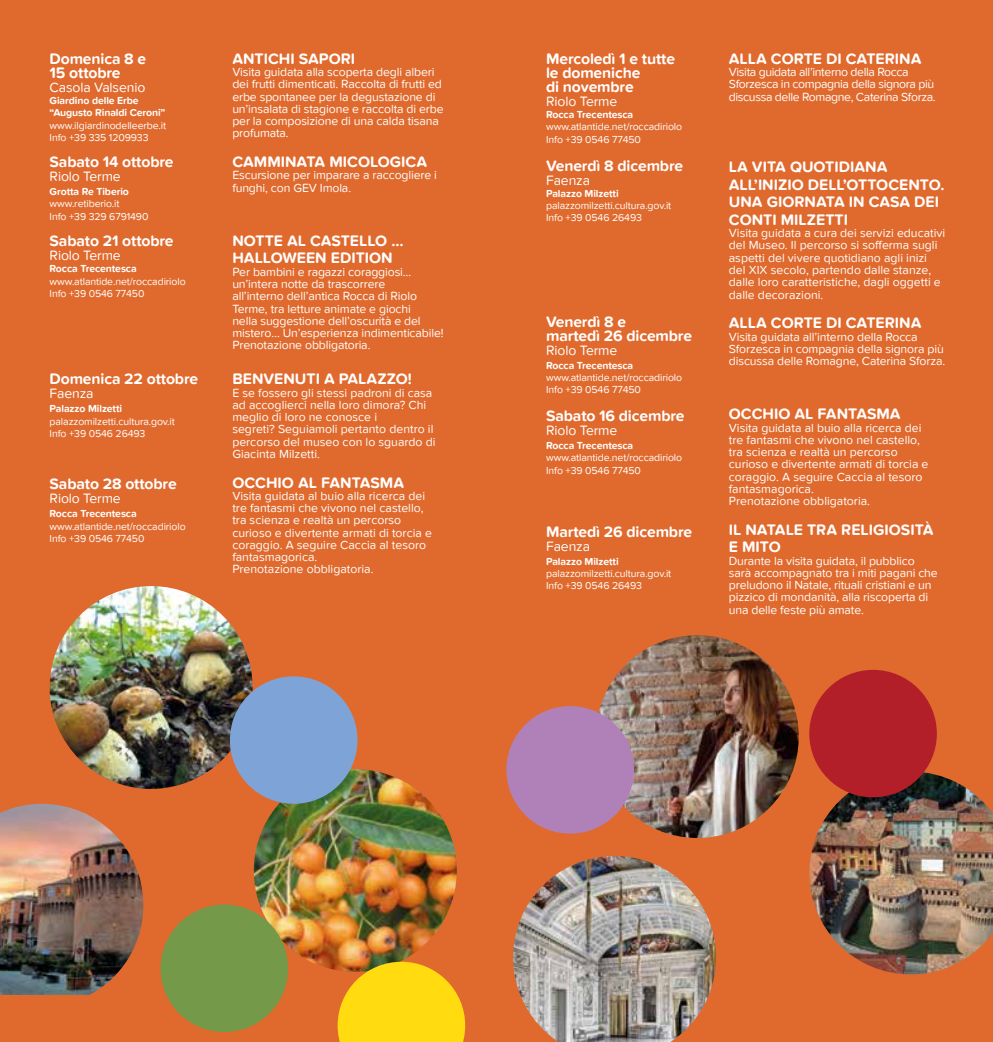
<style>
.page{position:relative;width:993px;height:1042px;background:#fff}
.page>*{position:absolute;margin:0;border:0;box-sizing:border-box;transform-origin:0 0}
.t1{font:700 15.75px/17.5px "Proxima Nova Soft W03";letter-spacing:-.01em;color:#fff}
.t2{font:14px "Proxima Nova Soft W03";letter-spacing:-.01em;color:#fff}
.t3{font:12.25px/12.2px "Proxima Nova Soft W03";letter-spacing:-.01em;color:#fff}
.t4{font:12.25px/12.2px "Proxima Nova Soft W03";letter-spacing:-.03em;color:#fff}
.t5{font:10.5px/12.2px "Proxima Nova Soft W03";letter-spacing:-.01em;color:#fff}
.t6{font:700 10.5px/12.2px "Proxima Nova Soft W03";letter-spacing:-.01em;color:#fff}
</style>
<div class="page">
<div style="left:0;top:0;width:992px;height:1042px;background:#e06a2e"></div>
<img style="left:595px;top:635px;width:203px;height:203px;border-radius:101px">
<img style="left:809px;top:771px;width:183px;height:203px">
<img style="left:513px;top:856px;width:202px;height:186px">
<img style="left:254px;top:769px;width:202px;height:203px;border-radius:101px">
<img style="left:50px;top:586px;width:202px;height:203px;border-radius:101px">
<img style="left:0;top:804px;width:143px;height:191px">
<div style="left:809px;top:670px;width:127px;height:127px;background:#b31f29;border-radius:50%"></div>
<svg style="left:337px;top:962px;width:128px;height:80px;background:#f6c614"></svg>
<div style="left:506px;top:706px;width:127px;height:127px;background:#b081b8;border-radius:50%"></div>
<div style="left:160px;top:904px;width:128px;height:128px;background:#739949;border-radius:50%"></div>
<div style="left:230px;top:676px;width:127px;height:128px;background:#7ea3d6;border-radius:50%"></div>
<p class="t1" style="left:50px;top:51px;width:98px;line-height:14px">Domenica 8 e<br>15 ottobre</p>
<p class="t2" style="left:50px;top:80px;width:97px">Casola Valsenio</p>
<p class="t6" style="left:50px;top:94px;width:117px">Giardino delle Erbe “Augusto Rinaldi Ceroni”</p>
<p class="t5" style="left:50px;top:119px;width:118px">www.ilgiardinodelleerbe.it<br>Info +39 335 1209933</p>
<p class="t1" style="left:50px;top:153px;width:125px">Sabato 14 ottobre</p>
<p class="t2" style="left:50px;top:169px;width:73px">Riolo Terme</p>
<p class="t6" style="left:50px;top:185px;width:81px">Grotta Re Tiberio</p>
<p class="t5" style="left:50px;top:198px;width:100px">www.retiberio.it<br>Info +39 329 6791490</p>
<p class="t1" style="left:50px;top:232px;width:125px">Sabato 21 ottobre</p>
<p class="t2" style="left:50px;top:248px;width:73px">Riolo Terme</p>
<p class="t6" style="left:50px;top:262px;width:89px">Rocca Trecentesca</p>
<p class="t5" style="left:50px;top:275px;width:137px">www.atlantide.net/roccadiriolo<br>Info +39 0546 77450</p>
<p class="t1" style="left:50px;top:370px;width:150px">Domenica 22 ottobre</p>
<p class="t2" style="left:50px;top:386px;width:45px">Faenza</p>
<p class="t6" style="left:50px;top:402px;width:74px">Palazzo Milzetti</p>
<p class="t5" style="left:50px;top:415px;width:127px">palazzomilzetti.cultura.gov.it<br>Info +39 0546 26493</p>
<p class="t1" style="left:50px;top:475px;width:129px">Sabato 28 ottobre</p>
<p class="t2" style="left:50px;top:491px;width:73px">Riolo Terme</p>
<p class="t6" style="left:50px;top:507px;width:89px">Rocca Trecentesca</p>
<p class="t5" style="left:50px;top:520px;width:137px">www.atlantide.net/roccadiriolo<br>Info +39 0546 77450</p>
<p class="t1" style="left:232px;top:50px;width:124px">ANTICHI SAPORI</p>
<p class="t3" style="left:232px;top:66px;width:213px">Visita guidata alla scoperta degli alberi dei frutti dimenticati. Raccolta di frutti ed erbe spontanee per la degustazione di un’insalata di stagione e raccolta di erbe per la composizione di una calda tisana profumata.</p>
<p class="t1" style="left:232px;top:153px;width:196px">CAMMINATA MICOLOGICA</p>
<p class="t3" style="left:232px;top:169px;width:206px">Escursione per imparare a raccogliere i funghi, con GEV Imola.</p>
<p class="t1" style="left:232px;top:232px;width:172px">NOTTE AL CASTELLO …<br>HALLOWEEN EDITION</p>
<p class="t3" style="left:232px;top:265px;width:213px">Per bambini e ragazzi coraggiosi… un’intera notte da trascorrere<br>all’interno dell’antica Rocca di Riolo Terme, tra letture animate e giochi<br>nella suggestione dell’oscurità e del mistero… Un’esperienza indimenticabile!<br>Prenotazione obbligatoria.</p>
<p class="t1" style="left:232px;top:370px;width:181px">BENVENUTI A PALAZZO!</p>
<p class="t3" style="left:232px;top:386px;width:205px">E se fossero gli stessi padroni di casa ad accoglierci nella loro dimora? Chi meglio di loro ne conosce i<br>segreti? Seguiamoli pertanto dentro il percorso del museo con lo sguardo di<br>Giacinta Milzetti.</p>
<p class="t1" style="left:232px;top:473px;width:173px">OCCHIO AL FANTASMA</p>
<p class="t3" style="left:232px;top:489px;width:201px">Visita guidata al buio alla ricerca dei tre fantasmi che vivono nel castello, tra scienza e realtà un percorso curioso e divertente armati di torcia e coraggio. A seguire Caccia al tesoro fantasmagorica.<br>Prenotazione obbligatoria.</p>
<p class="t1" style="left:546px;top:51px;width:130px;line-height:14px">Mercoledì 1 e tutte le domeniche<br>di novembre</p>
<p class="t2" style="left:546px;top:94px;width:73px">Riolo Terme</p>
<p class="t6" style="left:546px;top:108px;width:89px">Rocca Trecentesca</p>
<p class="t5" style="left:546px;top:121px;width:137px">www.atlantide.net/roccadiriolo<br>Info +39 0546 77450</p>
<p class="t1" style="left:546px;top:156px;width:138px">Venerdì 8 dicembre</p>
<p class="t2" style="left:546px;top:172px;width:45px">Faenza</p>
<p class="t6" style="left:546px;top:187px;width:74px">Palazzo Milzetti</p>
<p class="t5" style="left:546px;top:199px;width:127px">palazzomilzetti.cultura.gov.it<br>Info +39 0546 26493</p>
<p class="t1" style="left:546px;top:314px;width:147px;line-height:14px">Venerdì 8 e<br>martedì 26 dicembre</p>
<p class="t2" style="left:546px;top:342px;width:73px">Riolo Terme</p>
<p class="t6" style="left:546px;top:359px;width:89px">Rocca Trecentesca</p>
<p class="t5" style="left:546px;top:371px;width:137px">www.atlantide.net/roccadiriolo<br>Info +39 0546 77450</p>
<p class="t1" style="left:546px;top:407px;width:140px">Sabato 16 dicembre</p>
<p class="t2" style="left:546px;top:423px;width:73px">Riolo Terme</p>
<p class="t6" style="left:546px;top:439px;width:89px">Rocca Trecentesca</p>
<p class="t5" style="left:546px;top:451px;width:137px">www.atlantide.net/roccadiriolo<br>Info +39 0546 77450</p>
<p class="t1" style="left:546px;top:522px;width:148px">Martedì 26 dicembre</p>
<p class="t2" style="left:546px;top:538px;width:45px">Faenza</p>
<p class="t6" style="left:546px;top:555px;width:74px">Palazzo Milzetti</p>
<p class="t5" style="left:546px;top:567px;width:127px">palazzomilzetti.cultura.gov.it<br>Info +39 0546 26493</p>
<p class="t1" style="left:728px;top:50px;width:194px">ALLA CORTE DI CATERINA</p>
<p class="t4" style="left:728px;top:66px;width:208px">Visita guidata all’interno della Rocca<br>Sforzesca in compagnia della signora più discussa delle Romagne, Caterina Sforza.</p>
<p class="t1" style="left:728px;top:158px;width:217px">LA VITA QUOTIDIANA<br>ALL’INIZIO DELL’OTTOCENTO.<br>UNA GIORNATA IN CASA DEI<br>CONTI MILZETTI</p>
<p class="t3" style="left:728px;top:227px;width:218px">Visita guidata a cura dei servizi educativi del Museo. Il percorso si sofferma sugli aspetti del vivere quotidiano agli inizi del XIX secolo, partendo dalle stanze, dalle loro caratteristiche, dagli oggetti e dalle decorazioni.</p>
<p class="t1" style="left:728px;top:314px;width:194px">ALLA CORTE DI CATERINA</p>
<p class="t3" style="left:728px;top:330px;width:218px">Visita guidata all’interno della Rocca<br>Sforzesca in compagnia della signora più discussa delle Romagne, Caterina Sforza.</p>
<p class="t1" style="left:728px;top:405px;width:173px">OCCHIO AL FANTASMA</p>
<p class="t3" style="left:728px;top:421px;width:201px">Visita guidata al buio alla ricerca dei tre fantasmi che vivono nel castello, tra scienza e realtà un percorso curioso e divertente armati di torcia e coraggio. A seguire Caccia al tesoro fantasmagorica.<br>Prenotazione obbligatoria.</p>
<p class="t1" style="left:728px;top:520px;width:206px">IL NATALE TRA RELIGIOSITÀ<br>E MITO</p>
<p class="t3" style="left:728px;top:554px;width:210px">Durante la visita guidata, il pubblico sarà accompagnato tra i miti pagani che preludono il Natale, rituali cristiani e un pizzico di mondanità, alla riscoperta di una delle feste più amate.</p>
</div>
